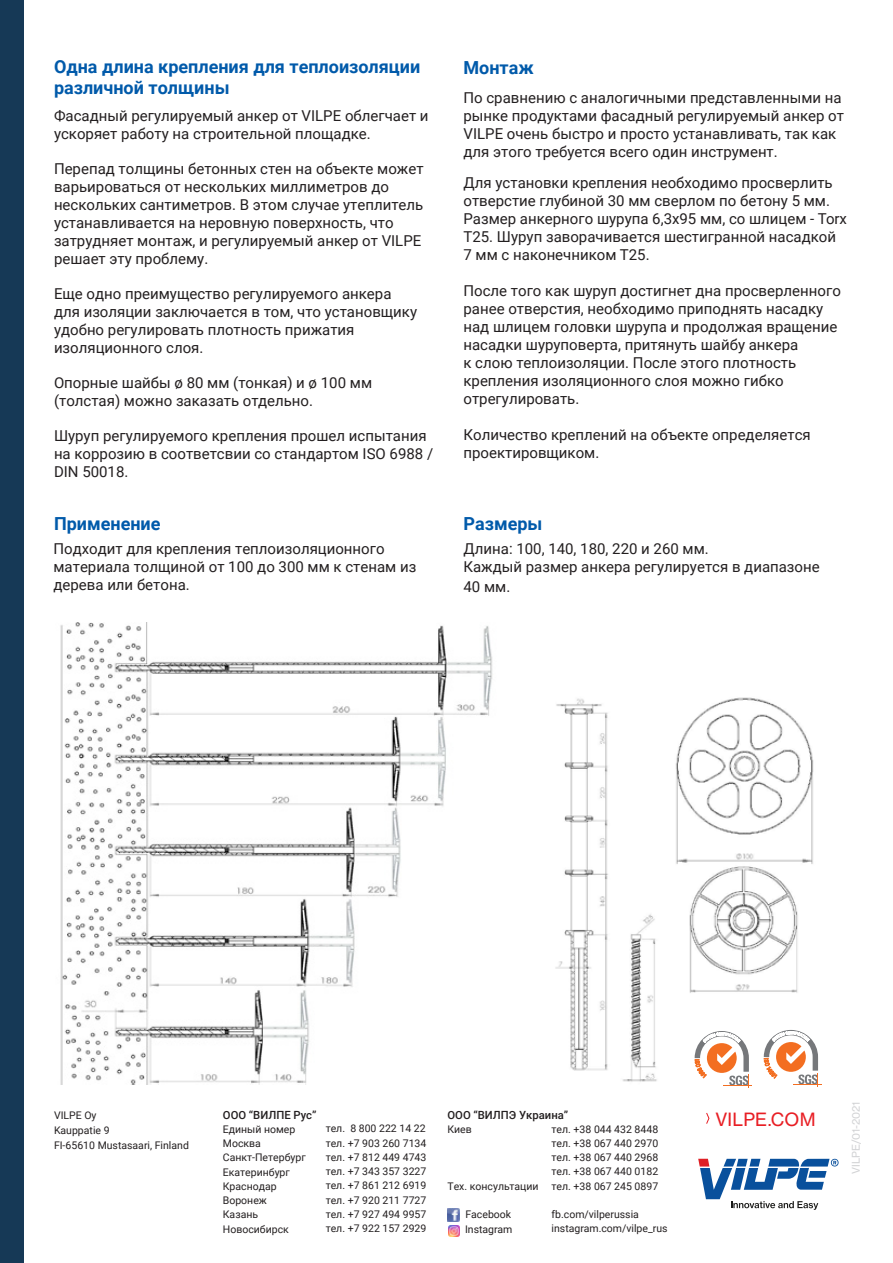
<style>
.page{position:relative;width:893px;height:1263px;background:#fff}
.page>*{position:absolute;margin:0;border:0;box-sizing:border-box;transform-origin:0 0}
.Leipäteksti{font:700 18px/21px "Roboto";color:#015aaa}
.Leipäteksti-2{font:18px "N Haas Grotesk TX Pro 55 Rg";letter-spacing:.01em;color:#e81e24}
.Leipäteksti-3{font:15px/18px "Roboto";color:#231f20}
.Leipäteksti-4{font:500 11.25px "Roboto";color:#231f20}
.Leipäteksti-5{font:10.5px "Roboto";color:#231f20}
.Leipäteksti-6{font:10.5px "N Haas Grotesk TX Pro 55 Rg";color:#d2d3d5}
</style>
<div class="page">
<img style="left:60px;top:622px;width:433px;height:463px">
<img style="left:555px;top:697px;width:263px;height:391px">
<div style="left:0;top:0;width:23px;height:1263px;background:#163956"></div>
<svg style="left:706px;top:1113px;width:4px;height:11px"></svg>
<svg style="left:764px;top:1030px;width:57px;height:56px"></svg>
<svg style="left:695px;top:1031px;width:57px;height:56px"></svg>
<svg style="left:698px;top:1159px;width:141px;height:51px"></svg>
<svg style="left:447px;top:1209px;width:13px;height:27px"></svg>
<p class="Leipäteksti" style="left:54px;top:55px;width:368px">Одна длина крепления для теплоизоляции различной толщины</p>
<p class="Leipäteksti" style="left:463px;top:56px;width:72px">Монтаж</p>
<p class="Leipäteksti-3" style="left:463px;top:88px;width:382px">По сравнению с аналогичными представленными на рынке продуктами фасадный регулируемый анкер от VILPE очень быстро и просто устанавливать, так как для этого требуется всего один инструмент.</p>
<p class="Leipäteksti-3" style="left:463px;top:173px;width:385px">Для установки крепления необходимо просверлить отверстие глубиной 30 мм сверлом по бетону 5 мм.<br>Размер анкерного шурупа 6,3x95 мм, со шлицем - Torx T25. Шуруп заворачивается шестигранной насадкой 7 мм с наконечником T25.</p>
<p class="Leipäteksti-3" style="left:463px;top:281px;width:379px">После того как шуруп достигнет дна просверленного ранее отверстия, необходимо приподнять насадку над шлицем головки шурупа и продолжая вращение насадки шуруповерта, притянуть шайбу анкера<br>к слою теплоизоляции. После этого плотность крепления изоляционного слоя можно гибко отрегулировать.</p>
<p class="Leipäteksti-3" style="left:463px;top:425px;width:349px">Количество креплений на объекте определяется проектировщиком.</p>
<p class="Leipäteksti-3" style="left:54px;top:106px;width:376px">Фасадный регулируемый анкер от VILPE облегчает и ускоряет работу на строительной площадке.</p>
<p class="Leipäteksti-3" style="left:54px;top:159px;width:371px">Перепад толщины бетонных стен на объекте может варьироваться от нескольких миллиметров до нескольких сантиметров. В этом случае утеплитель устанавливается на неровную поверхность, что затрудняет монтаж, и регулируемый анкер от VILPE решает эту проблему.</p>
<p class="Leipäteksti-3" style="left:54px;top:284px;width:365px">Еще одно преимущество регулируемого анкера для изоляции заключается в том, что установщику удобно регулировать плотность прижатия изоляционного слоя.</p>
<p class="Leipäteksti-3" style="left:54px;top:373px;width:320px">Опорные шайбы ø 80 мм (тонкая) и ø 100 мм (толстая) можно заказать отдельно.</p>
<p class="Leipäteksti-3" style="left:54px;top:426px;width:381px">Шуруп регулируемого крепления прошел испытания на коррозию в соответсвии со стандартом ISO 6988 /<br>DIN 50018.</p>
<p class="Leipäteksti" style="left:54px;top:513px;width:108px">Применение</p>
<p class="Leipäteksti" style="left:463px;top:513px;width:80px">Размеры</p>
<p class="Leipäteksti-3" style="left:463px;top:539px;width:247px">Длина: 100, 140, 180, 220 и 260 мм.</p>
<p class="Leipäteksti-3" style="left:463px;top:556px;width:358px;line-height:19.8px">Каждый размер анкера регулируется в диапазоне<br>40 мм.</p>
<p class="Leipäteksti-3" style="left:54px;top:539px;width:364px">Подходит для крепления теплоизоляционного материала толщиной от 100 до 300 мм к стенам из дерева или бетона.</p>
<p class="Leipäteksti-5" style="left:54px;top:1108px;width:44px">VILPE Oy</p>
<p class="Leipäteksti-5" style="left:54px;top:1123px;width:57px">Kauppatie 9</p>
<p class="Leipäteksti-5" style="left:54px;top:1138px;width:136px">FI-65610 Mustasaari, Finland</p>
<p class="Leipäteksti-4" style="left:223px;top:1107px;width:95px">ООО “ВИЛПЕ Рус”</p>
<p class="Leipäteksti-5" style="left:223px;top:1122px;width:74px">Единый номер</p>
<p class="Leipäteksti-5" style="left:223px;top:1136px;width:40px">Москва</p>
<p class="Leipäteksti-5" style="left:223px;top:1150px;width:84px">Санкт-Петербург</p>
<p class="Leipäteksti-5" style="left:223px;top:1164px;width:69px">Екатеринбург</p>
<p class="Leipäteksti-5" style="left:223px;top:1179px;width:55px">Краснодар</p>
<p class="Leipäteksti-5" style="left:223px;top:1193px;width:46px">Воронеж</p>
<p class="Leipäteksti-5" style="left:223px;top:1207px;width:37px">Казань</p>
<p class="Leipäteksti-5" style="left:223px;top:1221px;width:67px">Новосибирск</p>
<p class="Leipäteksti-5" style="left:326px;top:1121px;width:101px">тел. 8 800 222 14 22</p>
<p class="Leipäteksti-5" style="left:326px;top:1135px;width:102px">тел. +7 903 260 7134</p>
<p class="Leipäteksti-5" style="left:326px;top:1150px;width:102px">тел. +7 812 449 4743</p>
<p class="Leipäteksti-5" style="left:326px;top:1164px;width:102px">тел. +7 343 357 3227</p>
<p class="Leipäteksti-5" style="left:326px;top:1178px;width:102px">тел. +7 861 212 6919</p>
<p class="Leipäteksti-5" style="left:326px;top:1192px;width:102px">тел. +7 920 211 7727</p>
<p class="Leipäteksti-5" style="left:326px;top:1207px;width:102px">тел. +7 927 494 9957</p>
<p class="Leipäteksti-5" style="left:326px;top:1221px;width:102px">тел. +7 922 157 2929</p>
<p class="Leipäteksti-4" style="left:447px;top:1107px;width:122px">ООО “ВИЛПЭ Украина”</p>
<p class="Leipäteksti-5" style="left:447px;top:1122px;width:26px">Киев</p>
<p class="Leipäteksti-5" style="left:552px;top:1121px;width:108px">тел. +38 044 432 8448</p>
<p class="Leipäteksti-5" style="left:552px;top:1136px;width:108px">тел. +38 067 440 2970</p>
<p class="Leipäteksti-5" style="left:552px;top:1150px;width:108px">тел. +38 067 440 2968</p>
<p class="Leipäteksti-5" style="left:552px;top:1164px;width:108px">тел. +38 067 440 0182</p>
<p class="Leipäteksti-5" style="left:552px;top:1178px;width:108px">тел. +38 067 245 0897</p>
<p class="Leipäteksti-5" style="left:552px;top:1207px;width:89px">fb.com/vilperussia</p>
<p class="Leipäteksti-5" style="left:552px;top:1221px;width:117px">instagram.com/vilpe_rus</p>
<p class="Leipäteksti-5" style="left:447px;top:1179px;width:93px">Тех. консультации</p>
<p class="Leipäteksti-5" style="left:466px;top:1207px;width:47px">Facebook</p>
<p class="Leipäteksti-5" style="left:465px;top:1221px;width:49px">Instagram</p>
<p class="Leipäteksti-2" style="left:715px;top:1108px;width:102px">VILPE.COM</p>
<p class="Leipäteksti-6" style="left:849px;top:1174px;width:74px;rotate:-90deg">VILPE/01-2021</p>
</div>
